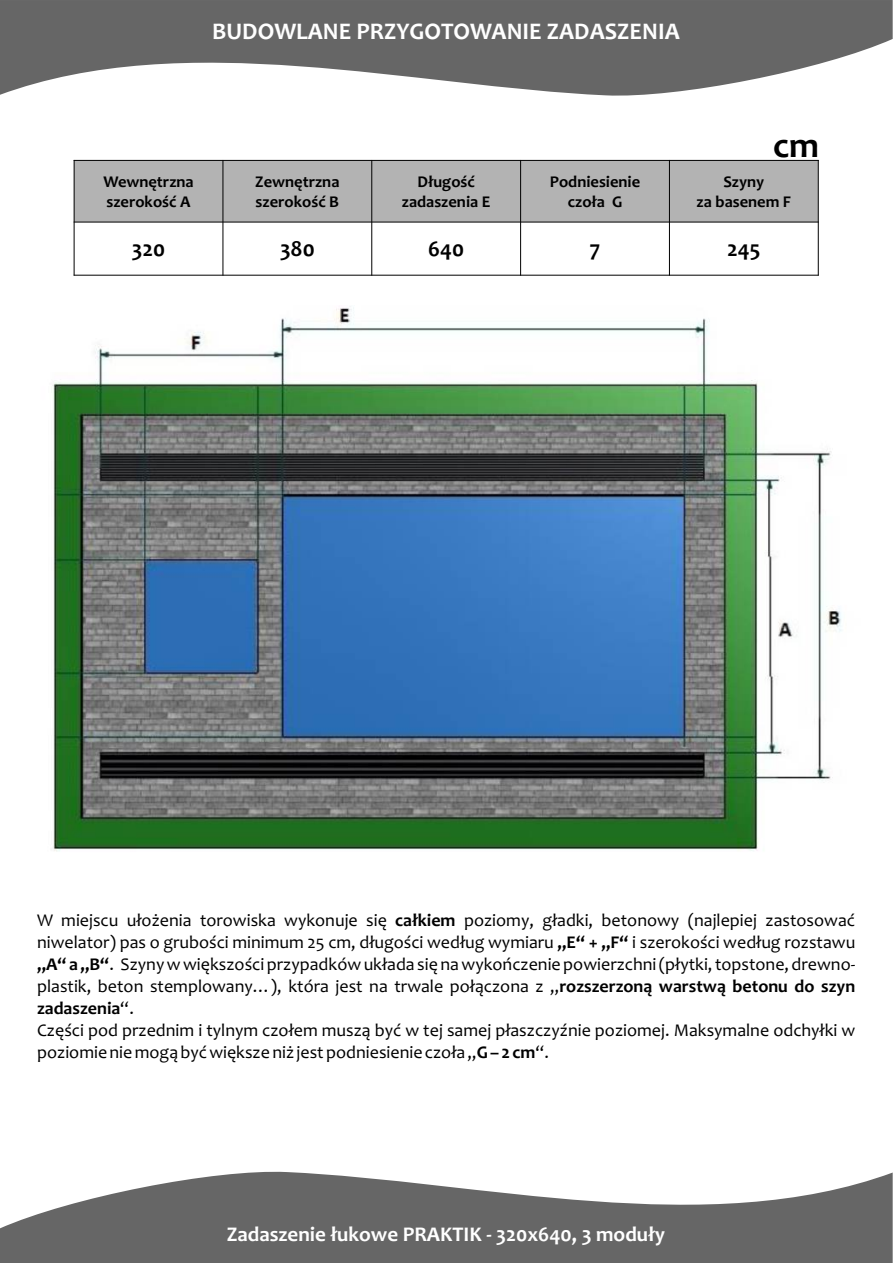
<style>
.page{position:relative;width:893px;height:1263px;background:#fff}
.page>*{position:absolute;margin:0;border:0;box-sizing:border-box;transform-origin:0 0}
.t1{font:700 36px "Candara";color:#000}
.t2{font:700 24px "Candara";color:#fff}
.t3{font:700 22.5px "Candara";color:#000}
.t4{font:700 21px "Candara";color:#fff}
.t5{font:18px/21.9px "Candara";color:#000}
.t6{font:700 16.5px/20.1px "Candara";color:#000;text-align:center}
.s1{font-weight:700}
</style>
<div class="page">
<svg style="left:0;top:1171px;width:893px;height:92px;fill:#666"></svg>
<svg style="left:0;top:0;width:893px;height:96px;fill:#666"></svg>
<div style="left:74px;top:160px;width:149px;height:62px;background:#b3b3b3"></div>
<div style="left:223px;top:160px;width:149px;height:62px;background:#b3b3b3"></div>
<div style="left:372px;top:160px;width:149px;height:62px;background:#b3b3b3"></div>
<div style="left:521px;top:160px;width:148px;height:62px;background:#b3b3b3"></div>
<div style="left:669px;top:160px;width:149px;height:62px;background:#b3b3b3"></div>
<hr style="left:74px;top:160px;width:1px;height:116px;background:#000">
<hr style="left:223px;top:160px;width:1px;height:116px;background:#000">
<hr style="left:371px;top:160px;width:1px;height:116px;background:#000">
<hr style="left:520px;top:160px;width:1px;height:116px;background:#000">
<hr style="left:669px;top:160px;width:1px;height:116px;background:#000">
<hr style="left:818px;top:160px;width:1px;height:116px;background:#000">
<hr style="left:74px;top:275px;width:745px;height:1px;background:#000">
<hr style="left:74px;top:222px;width:745px;height:1px;background:#000">
<hr style="left:74px;top:160px;width:745px;height:1px;background:#000">
<img style="left:52px;top:308px;width:790px;height:544px">
<h2 class="t2" style="left:212px;top:21px;width:469px">BUDOWLANE PRZYGOTOWANIE ZADASZENIA</h2>
<h1 class="t1" style="left:773px;top:131px;width:47px">cm</h1>
<p class="t6" style="left:103px;top:173px;width:92px;text-align:left">Wewnętrzna szerokość A</p>
<p class="t6" style="left:255px;top:173px;width:86px;text-align:left">Zewnętrzna szerokość B</p>
<p class="t6" style="left:402px;top:173px;width:90px">Długość zadaszenia E</p>
<p class="t6" style="left:550px;top:173px;width:92px">Podniesienie czoła G</p>
<p class="t6" style="left:697px;top:173px;width:96px">Szyny<br>za basenem F</p>
<p class="t3" style="left:132px;top:240px;width:35px">320</p>
<p class="t3" style="left:280px;top:240px;width:36px">380</p>
<p class="t3" style="left:428px;top:240px;width:37px">640</p>
<p class="t3" style="left:590px;top:240px;width:12px">7</p>
<p class="t3" style="left:727px;top:240px;width:35px">245</p>
<p class="t5" style="left:37px;top:911px;width:820px">W miejscu ułożenia torowiska wykonuje się <span class="s1">całkiem</span> poziomy, gładki, betonowy (najlepiej zastosować niwelator) pas o grubości minimum 25 cm, długości według wymiaru <span class="s1">„E“ + „F“</span> i szerokości według rozstawu <span class="s1">„A“ a „B“</span>. Szyny w większości przypadków układa się na wykończenie powierzchni (płytki, topstone, drewno&shy;plastik, beton stemplowany…), która jest na trwale połączona z „<span class="s1">rozszerzoną warstwą betonu do szyn zadaszenia</span>“.<br>Części pod przednim i tylnym czołem muszą być w tej samej płaszczyźnie poziomej. Maksymalne odchyłki w poziomie nie mogą być większe niż jest podniesienie czoła „<span class="s1">G – 2 cm</span>“.</p>
<p class="t4" style="left:227px;top:1225px;width:440px">Zadaszenie łukowe PRAKTIK - 320x640, 3 moduły</p>
</div>
